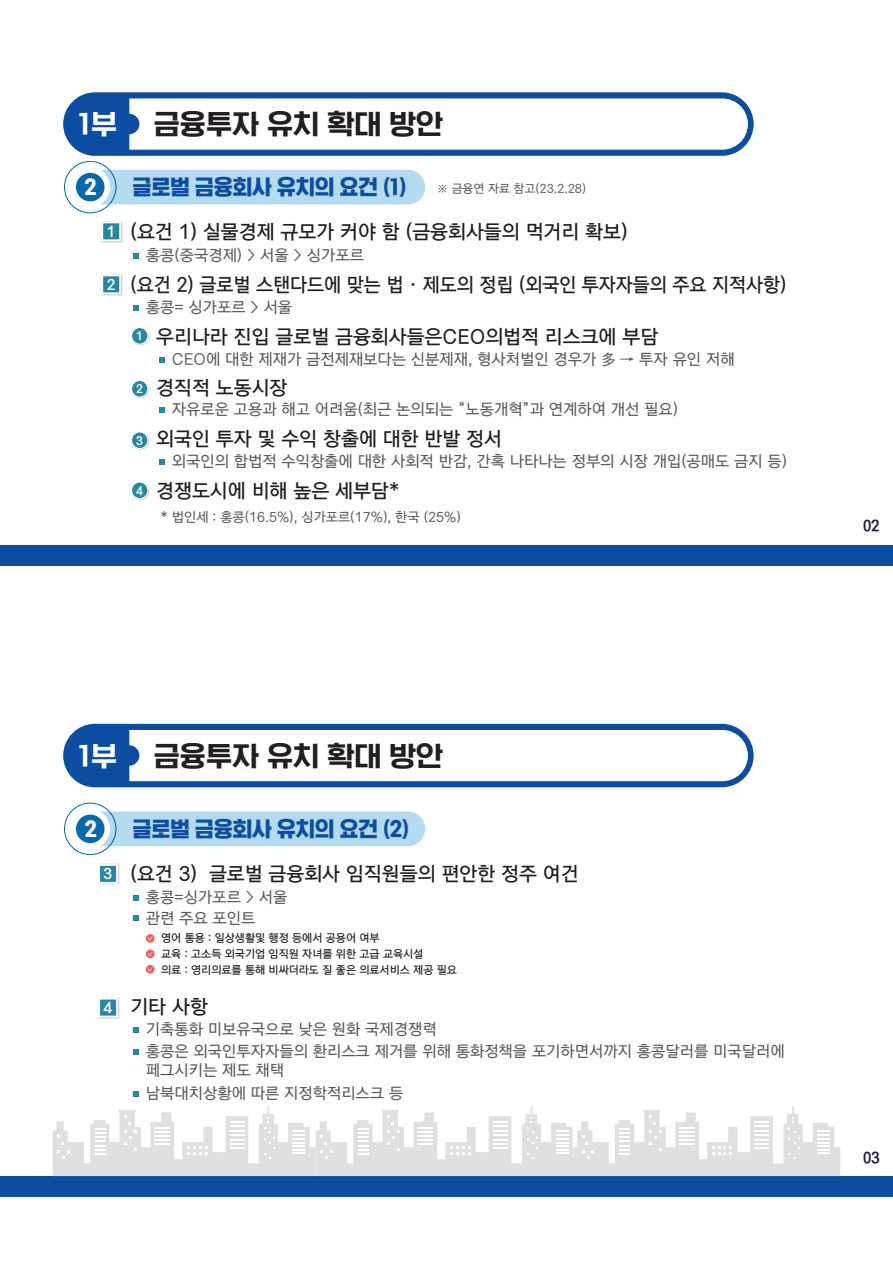
<style>
.page{position:relative;width:893px;height:1263px;background:#fff}
.page>*{position:absolute;margin:0;border:0;box-sizing:border-box;transform-origin:0 0}
.t1{font:26.85px "Korean SWGI3 R";color:#231f20}
.t2{font:26.85px "Korean SWGI3 R";color:#fff}
.t3{font:20.55px "Korean SWGI4 R";letter-spacing:-.015em;color:#0d4da1;scale:.95 1}
.t4{font:19.95px "Korean SWGI4 R";color:#fff;scale:.95 1}
.t5{font:19.65px "Typo S Si Gothic 150";color:#231f20}
.t6{font:19.65px "Typo S Si Gothic 150";color:#231f20;scale:.95 1}
.t7{font:15.75px/21.6px "Typo S Si Gothic 140";color:#595a5b}
.t8{font:14.4px "Typo S Si Gothic 170";color:#fff}
.t9{font:14.25px "Korean SWGI2 R";color:#1c193c}
.t10{font:13.5px "Typo S Si Gothic 140";color:#595a5b}
.t11{font:12px "Typo S Si Gothic 140";color:#595a5b}
.t12{font:11.4px "Typo S Si Gothic 170";color:#fff}
.t13{font:11.1px/15.8px "Typo S Si Gothic 150";color:#231f20}
</style>
<div class="page">
<div style="left:63px;top:92px;width:691px;height:64px;background:#0d4da1;border-radius:32px"></div>
<div style="left:129px;top:98px;width:619px;height:52px;background:#fff"></div>
<div style="left:73px;top:170px;width:352px;height:34px;background:#b4daef;border-radius:17px"></div>
<div style="left:70px;top:167px;width:40px;height:40px;background:#fff;border-radius:50%"></div>
<div style="left:64px;top:161px;width:52px;height:52px;border:1px solid #0468a9;border-radius:50%"></div>
<div style="left:76px;top:173px;width:29px;height:28px;background:#0669a9;border-radius:50%"></div>
<div style="left:132px;top:328px;width:17px;height:17px;border:1px solid #bcbdc0;border-radius:50%"></div>
<div style="left:132px;top:328px;width:16px;height:16px;background:#2886a1;border-radius:50%"></div>
<div style="left:131px;top:327px;width:17px;height:18px;border:1px solid #fff;border-radius:50%"></div>
<div style="left:132px;top:381px;width:17px;height:17px;border:1px solid #bcbdc0;border-radius:50%"></div>
<div style="left:132px;top:380px;width:16px;height:17px;background:#2886a1;border-radius:50%"></div>
<div style="left:131px;top:380px;width:17px;height:17px;border:1px solid #fff;border-radius:50%"></div>
<div style="left:132px;top:432px;width:17px;height:18px;border:1px solid #bcbdc0;border-radius:50%"></div>
<div style="left:132px;top:432px;width:16px;height:16px;background:#2886a1;border-radius:50%"></div>
<div style="left:131px;top:431px;width:17px;height:18px;border:1px solid #fff;border-radius:50%"></div>
<div style="left:132px;top:482px;width:17px;height:18px;border:1px solid #bcbdc0;border-radius:50%"></div>
<div style="left:132px;top:482px;width:16px;height:17px;background:#2886a1;border-radius:50%"></div>
<div style="left:131px;top:482px;width:17px;height:17px;border:1px solid #fff;border-radius:50%"></div>
<svg style="left:134px;top:253px;width:5px;height:5px"></svg>
<svg style="left:134px;top:305px;width:5px;height:5px"></svg>
<svg style="left:160px;top:357px;width:5px;height:5px"></svg>
<img style="left:101px;top:221px;width:22px;height:22px">
<div style="left:102px;top:222px;width:18px;height:18px;background:#2886a1"></div>
<div style="left:101px;top:222px;width:20px;height:19px;border:2px solid #fff"></div>
<svg style="left:160px;top:408px;width:5px;height:5px"></svg>
<img style="left:101px;top:274px;width:22px;height:22px">
<div style="left:102px;top:275px;width:18px;height:18px;background:#2886a1"></div>
<div style="left:101px;top:275px;width:20px;height:19px;border:2px solid #fff"></div>
<svg style="left:160px;top:459px;width:5px;height:5px"></svg>
<div style="left:0;top:545px;width:893px;height:20px;background:#0d4da1"></div>
<div style="left:63px;top:724px;width:691px;height:63px;background:#0d4da1;border-radius:32px"></div>
<div style="left:129px;top:730px;width:619px;height:51px;background:#fff"></div>
<div style="left:73px;top:811px;width:352px;height:35px;background:#b4daef;border-radius:17px"></div>
<div style="left:70px;top:809px;width:40px;height:40px;background:#fff;border-radius:50%"></div>
<div style="left:64px;top:803px;width:52px;height:52px;border:1px solid #0468a9;border-radius:50%"></div>
<div style="left:76px;top:814px;width:29px;height:29px;background:#0669a9;border-radius:50%"></div>
<svg style="left:134px;top:895px;width:5px;height:5px"></svg>
<svg style="left:134px;top:1028px;width:5px;height:5px"></svg>
<svg style="left:134px;top:1049px;width:5px;height:5px"></svg>
<svg style="left:134px;top:1091px;width:5px;height:5px"></svg>
<svg style="left:134px;top:916px;width:5px;height:5px"></svg>
<svg style="left:146px;top:934px;width:9px;height:9px"></svg>
<svg style="left:148px;top:936px;width:5px;height:5px"></svg>
<svg style="left:146px;top:949px;width:9px;height:9px"></svg>
<svg style="left:148px;top:952px;width:5px;height:4px"></svg>
<svg style="left:146px;top:965px;width:9px;height:8px"></svg>
<svg style="left:148px;top:967px;width:5px;height:4px"></svg>
<div style="left:0;top:1176px;width:893px;height:21px;background:#0d4da1"></div>
<svg style="left:53px;top:1106px;width:787px;height:70px"></svg>
<img style="left:99px;top:863px;width:21px;height:22px">
<div style="left:99px;top:865px;width:18px;height:18px;background:#2886a1"></div>
<div style="left:98px;top:864px;width:20px;height:20px;border:2px solid #fff"></div>
<img style="left:98px;top:997px;width:22px;height:22px">
<div style="left:99px;top:999px;width:18px;height:17px;background:#2886a1"></div>
<div style="left:98px;top:998px;width:20px;height:19px;border:2px solid #fff"></div>
<p class="t2" style="left:78px;top:110px;width:41px">1부</p>
<p class="t1" style="left:154px;top:110px;width:291px">금융투자 유치 확대 방안</p>
<p class="t4" style="left:84px;top:176px;width:14px">2</p>
<p class="t3" style="left:133px;top:176px;width:290px">글로벌 금융회사 유치의 요건 (1)</p>
<p class="t11" style="left:437px;top:183px;width:151px">※ 금융연 자료 참고(23.2.28)</p>
<p class="t8" style="left:107px;top:224px;width:10px">1</p>
<p class="t8" style="left:107px;top:277px;width:10px">2</p>
<p class="t5" style="left:130px;top:222px;width:499px">(요건 1) 실물경제 규모가 커야 함 (금융회사들의 먹거리 확보)</p>
<p class="t6" style="left:130px;top:274px;width:692px">(요건 2) 글로벌 스탠다드에 맞는 법 · 제도의 정립 (외국인 투자자들의 주요 지적사항)</p>
<p class="t5" style="left:156px;top:327px;width:503px">우리나라 진입 글로벌 금융회사들은CEO의법적 리스크에 부담</p>
<p class="t7" style="left:146px;top:245px;width:220px">홍콩(중국경제) &gt; 서울 &gt; 싱가포르</p>
<p class="t7" style="left:146px;top:297px;width:148px">홍콩= 싱가포르 &gt; 서울</p>
<p class="t7" style="left:172px;top:349px;width:564px">CEO에 대한 제재가 금전제재보다는 신분제재, 형사처벌인 경우가 多 → 투자 유인 저해</p>
<p class="t12" style="left:136px;top:330px;width:8px">1</p>
<p class="t12" style="left:136px;top:383px;width:8px">2</p>
<p class="t12" style="left:136px;top:435px;width:8px">3</p>
<p class="t12" style="left:136px;top:485px;width:8px">4</p>
<p class="t5" style="left:156px;top:377px;width:133px">경직적 노동시장</p>
<p class="t7" style="left:172px;top:399px;width:508px">자유로운 고용과 해고 어려움(최근 논의되는 “노동개혁”과 연계하여 개선 필요)</p>
<p class="t5" style="left:156px;top:429px;width:347px">외국인 투자 및 수익 창출에 대한 반발 정서</p>
<p class="t7" style="left:172px;top:451px;width:617px">외국인의 합법적 수익창출에 대한 사회적 반감, 간혹 나타나는 정부의 시장 개입(공매도 금지 등)</p>
<p class="t5" style="left:156px;top:481px;width:245px">경쟁도시에 비해 높은 세부담*</p>
<p class="t10" style="left:160px;top:510px;width:302px">* 법인세 : 홍콩(16.5%), 싱가포르(17%), 한국 (25%)</p>
<p class="t9" style="left:863px;top:518px;width:18px">02</p>
<p class="t2" style="left:78px;top:741px;width:41px">1부</p>
<p class="t1" style="left:154px;top:741px;width:291px">금융투자 유치 확대 방안</p>
<p class="t4" style="left:85px;top:818px;width:14px">2</p>
<p class="t3" style="left:133px;top:817px;width:293px">글로벌 금융회사 유치의 요건 (2)</p>
<p class="t5" style="left:130px;top:864px;width:450px">(요건 3) 글로벌 금융회사 임직원들의 편안한 정주 여건</p>
<p class="t8" style="left:104px;top:867px;width:10px">3</p>
<p class="t7" style="left:146px;top:887px;width:143px">홍콩=싱가포르 &gt; 서울</p>
<p class="t8" style="left:104px;top:1000px;width:10px">4</p>
<p class="t7" style="left:146px;top:907px;width:111px">관련 주요 포인트</p>
<p class="t13" style="left:161px;top:931px;width:297px">영어 통용 : 일상생활및 행정 등에서 공용어 여부<br>교육 : 고소득 외국기업 임직원 자녀를 위한 고급 교육시설<br>의료 : 영리의료를 통해 비싸더라도 질 좋은 의료서비스 제공 필요</p>
<p class="t5" style="left:130px;top:997px;width:79px">기타 사항</p>
<p class="t7" style="left:146px;top:1019px;width:640px">기축통화 미보유국으로 낮은 원화 국제경쟁력<br>홍콩은 외국인투자자들의 환리스크 제거를 위해 통화정책을 포기하면서까지 홍콩달러를 미국달러에</p>
<p class="t7" style="left:146px;top:1059px;width:259px;line-height:23px">페그시키는 제도 채택<br>남북대치상황에 따른 지정학적리스크 등</p>
<p class="t9" style="left:863px;top:1150px;width:18px">03</p>
</div>
